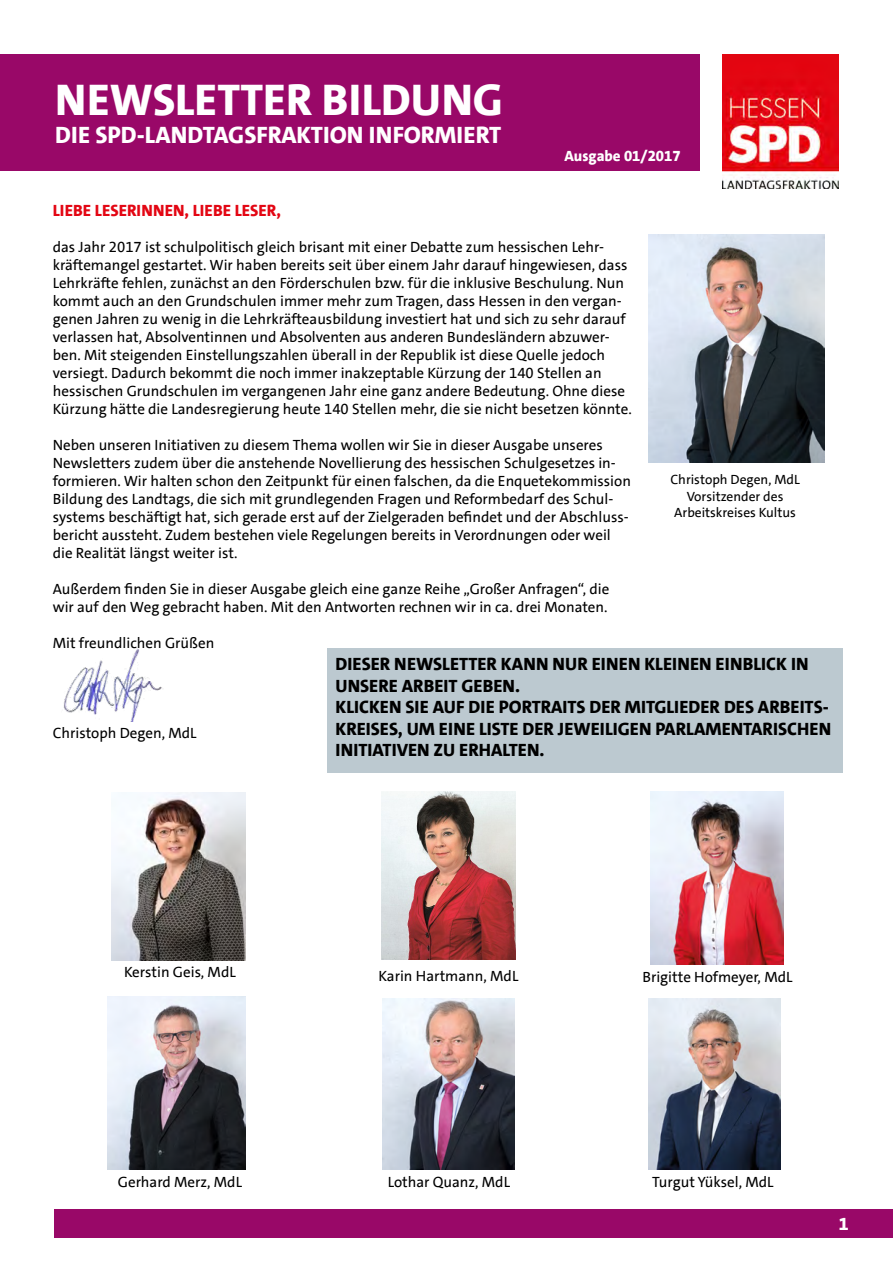
<style>
.page{position:relative;width:893px;height:1263px;background:#fff}
.page>*{position:absolute;margin:0;border:0;box-sizing:border-box;transform-origin:0 0}
.t1{font:800 45px "SPD The Sans Versal";color:#fff}
.t2{font:800 24px "SPD The Sans Versal";color:#fff}
.t3{font:800 18px/21.6px "SPD The Sans Versal";color:#000}
.t4{font:800 18px "SPD The Sans";color:#fff}
.t5{font:800 16.5px "SPD The Sans Versal";color:#e30613}
.t6{font:15px/18px "SPD The Sans";color:#000}
.t7{font:800 15px "SPD The Sans";color:#fff}
.t8{font:13.5px/16.2px "SPD The Sans";color:#000;text-align:center}
</style>
<div class="page">
<div style="left:0;top:54px;width:700px;height:117px;background:#990868"></div>
<img style="left:722px;top:54px;width:117px;height:135px">
<div style="left:54px;top:1209px;width:839px;height:29px;background:#990868"></div>
<img style="left:648px;top:234px;width:176px;height:228px">
<img style="left:111px;top:793px;width:134px;height:168px">
<img style="left:107px;top:996px;width:139px;height:173px">
<div style="left:327px;top:648px;width:515px;height:125px;background:#bcc9d0"></div>
<img style="left:648px;top:998px;width:132px;height:171px">
<img style="left:382px;top:998px;width:132px;height:171px">
<img style="left:650px;top:792px;width:134px;height:173px">
<img style="left:381px;top:791px;width:134px;height:168px">
<img style="left:63px;top:648px;width:99px;height:73px">
<h1 class="t1" style="left:55px;top:71px;width:449px">NEWSLETTER BILDUNG</h1>
<h2 class="t2" style="left:55px;top:120px;width:447px">DIE SPD-LANDTAGSFRAKTION INFORMIERT</h2>
<p class="t7" style="left:564px;top:146px;width:118px">Ausgabe 01/2017</p>
<p class="t5" style="left:53px;top:200px;width:230px">LIEBE LESERINNEN, LIEBE LESER,</p>
<p class="t6" style="left:53px;top:238px;width:580px">das Jahr 2017 ist schulpolitisch gleich brisant mit einer Debatte zum hessischen Lehr&shy;kräftemangel gestartet. Wir haben bereits seit über einem Jahr darauf hingewiesen, dass Lehrkräfte fehlen, zunächst an den Förderschulen bzw. für die inklusive Beschulung. Nun kommt auch an den Grundschulen immer mehr zum Tragen, dass Hessen in den vergan&shy;genen Jahren zu wenig in die Lehrkräfteausbildung investiert hat und sich zu sehr darauf verlassen hat, Absolventinnen und Absolventen aus anderen Bundesländern abzuwer&shy;ben. Mit steigenden Einstellungszahlen überall in der Republik ist diese Quelle jedoch versiegt. Dadurch bekommt die noch immer inakzeptable Kürzung der 140 Stellen an hessischen Grundschulen im vergangenen Jahr eine ganz andere Bedeutung. Ohne diese Kürzung hätte die Landesregierung heute 140 Stellen mehr, die sie nicht besetzen könnte.</p>
<p class="t6" style="left:53px;top:436px;width:580px">Neben unseren Initiativen zu diesem Thema wollen wir Sie in dieser Ausgabe unseres Newsletters zudem über die anstehende Novellierung des hessischen Schulgesetzes in&shy;formieren. Wir halten schon den Zeitpunkt für einen falschen, da die Enquetekommission Bildung des Landtags, die sich mit grundlegenden Fragen und Reformbedarf des Schul&shy;systems beschäftigt hat, sich gerade erst auf der Zielgeraden befindet und der Abschluss&shy;bericht aussteht. Zudem bestehen viele Regelungen bereits in Verordnungen oder weil die Realität längst weiter ist.</p>
<p class="t6" style="left:53px;top:580px;width:558px">Außerdem finden Sie in dieser Ausgabe gleich eine ganze Reihe „Großer Anfragen“, die wir auf den Weg gebracht haben. Mit den Antworten rechnen wir in ca. drei Monaten.</p>
<p class="t6" style="left:53px;top:634px;width:163px">Mit freundlichen Grüßen</p>
<p class="t8" style="left:670px;top:472px;width:131px">Christoph Degen, MdL<br>Vorsitzender des<br>Arbeitskreises Kultus</p>
<p class="t6" style="left:53px;top:724px;width:145px">Christoph Degen, MdL</p>
<p class="t3" style="left:335px;top:653px;width:497px">DIESER NEWSLETTER KANN NUR EINEN KLEINEN EINBLICK IN UNSERE ARBEIT GEBEN.<br>KLICKEN SIE AUF DIE PORTRAITS DER MITGLIEDER DES ARBEITS-KREISES, UM EINE LISTE DER JEWEILIGEN PARLAMENTARISCHEN INITIATIVEN ZU ERHALTEN.</p>
<p class="t6" style="left:124px;top:963px;width:113px">Kerstin Geis, MdL</p>
<p class="t6" style="left:378px;top:967px;width:141px">Karin Hartmann, MdL</p>
<p class="t6" style="left:642px;top:968px;width:151px">Brigitte Hofmeyer, MdL</p>
<p class="t6" style="left:118px;top:1172px;width:126px">Gerhard Merz, MdL</p>
<p class="t6" style="left:388px;top:1173px;width:124px">Lothar Quanz, MdL</p>
<p class="t6" style="left:652px;top:1173px;width:123px">Turgut Yüksel, MdL</p>
<p class="t4" style="left:839px;top:1212px;width:11px">1</p>
</div>
